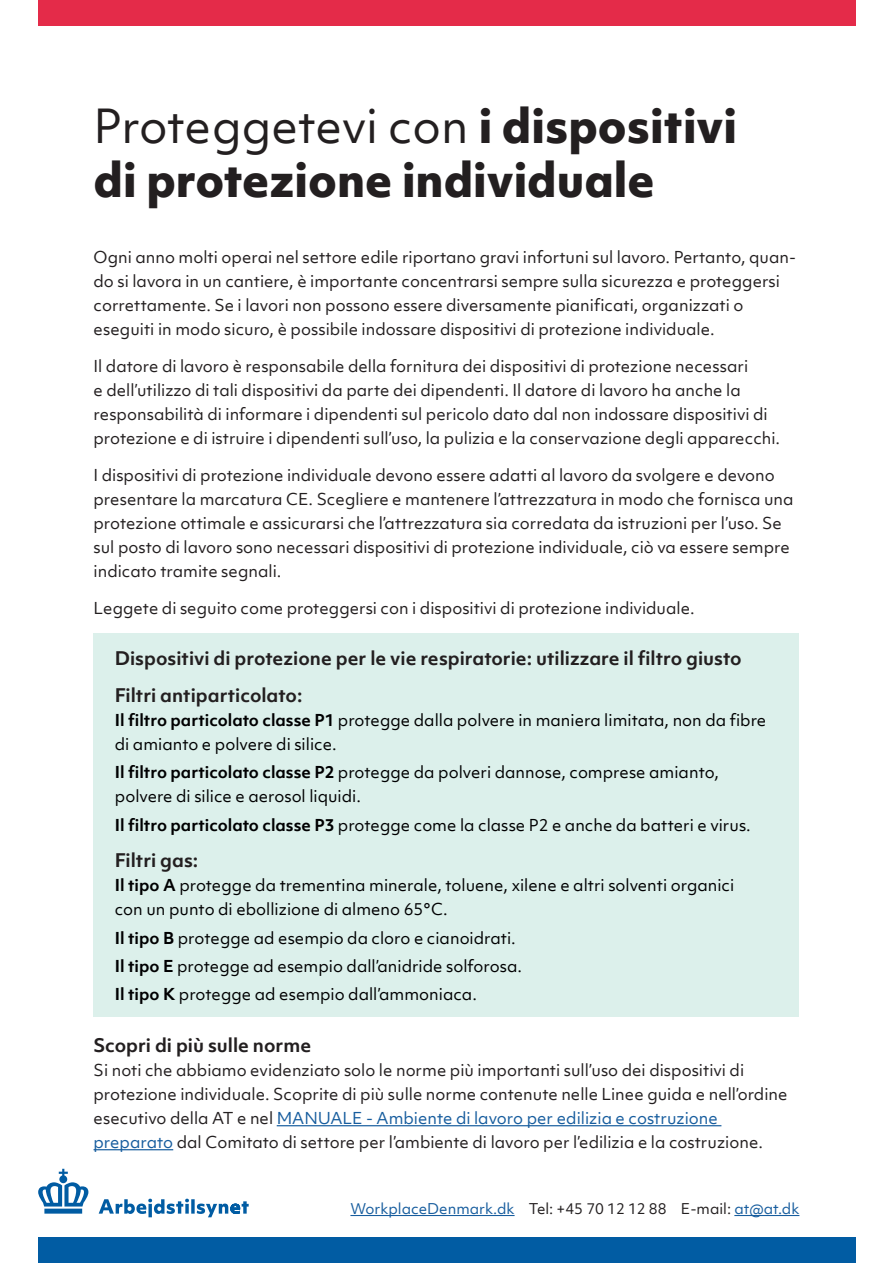
<style>
.page{position:relative;width:893px;height:1263px;background:#fff}
.page>*{position:absolute;margin:0;border:0;box-sizing:border-box;transform-origin:0 0}
.t1{font:800 45px/54px "Objektiv Mk 1";color:#231f20}
.t2{font:700 18px/36.8px "Objektiv Mk 1";color:#231f20}
.t3{font:15.75px/24px "Objektiv Mk 1";color:#231f20}
.t4{font:15.75px/24px "Objektiv Mk 1";color:#000001}
.t5{font:14.25px "Objektiv Mk 1";color:#175d9e}
.s1{font-weight:400}
.s2{font-weight:700}
.s3{color:#175d9e}
.s4{color:#231f20}
</style>
<div class="page">
<div style="left:94px;top:634px;width:705px;height:383px;background:#dcf0eb"></div>
<div style="left:38px;top:0;width:818px;height:26px;background:#e42b49"></div>
<div style="left:38px;top:1237px;width:818px;height:26px;background:#015ca3"></div>
<hr style="left:277px;top:1125px;width:444px;height:1px;background:#175d9e">
<hr style="left:94px;top:1149px;width:79px;height:1px;background:#175d9e">
<hr style="left:350px;top:1215px;width:165px;height:1px;background:#175d9e">
<hr style="left:734px;top:1215px;width:65px;height:1px;background:#175d9e">
<svg style="left:99px;top:1199px;width:150px;height:18px"></svg>
<svg style="left:38px;top:1169px;width:50px;height:44px"></svg>
<h1 class="t1" style="left:94px;top:97px;width:645px"><span class="s1">Proteggetevi con</span> i dispositivi di protezione individuale</h1>
<p class="t3" style="left:94px;top:245px;width:704px">Ogni anno molti operai nel settore edile riportano gravi infortuni sul lavoro. Pertanto, quan&shy;do si lavora in un cantiere, è importante concentrarsi sempre sulla sicurezza e proteggersi correttamente. Se i lavori non possono essere diversamente pianificati, organizzati o eseguiti in modo sicuro, è possibile indossare dispositivi di protezione individuale.</p>
<p class="t3" style="left:94px;top:354px;width:688px">Il datore di lavoro è responsabile della fornitura dei dispositivi di protezione necessari<br>e dell’utilizzo di tali dispositivi da parte dei dipendenti. Il datore di lavoro ha anche la responsabilità di informare i dipendenti sul pericolo dato dal non indossare dispositivi di protezione e di istruire i dipendenti sull’uso, la pulizia e la conservazione degli apparecchi.</p>
<p class="t3" style="left:94px;top:463px;width:702px">I dispositivi di protezione individuale devono essere adatti al lavoro da svolgere e devono presentare la marcatura CE. Scegliere e mantenere l’attrezzatura in modo che fornisca una protezione ottimale e assicurarsi che l’attrezzatura sia corredata da istruzioni per l’uso. Se sul posto di lavoro sono necessari dispositivi di protezione individuale, ciò va essere sempre indicato tramite segnali.</p>
<p class="t3" style="left:94px;top:596px;width:603px">Leggete di seguito come proteggersi con i dispositivi di protezione individuale.</p>
<p class="t2" style="left:115px;top:640px;width:628px">Dispositivi di protezione per le vie respiratorie: utilizzare il filtro giusto<br>Filtri antiparticolato:</p>
<p class="t4" style="left:115px;top:708px;width:653px"><span class="s2">Il filtro particolato classe P1</span> protegge dalla polvere in maniera limitata, non da fibre di amianto e polvere di silice.</p>
<p class="t4" style="left:115px;top:760px;width:606px"><span class="s2">Il filtro particolato classe P2</span> protegge da polveri dannose, comprese amianto, polvere di silice e aerosol liquidi.</p>
<p class="t4" style="left:115px;top:812px;width:638px"><span class="s2">Il filtro particolato classe P3</span> protegge come la classe P2 e anche da batteri e virus.</p>
<p class="t2" style="left:115px;top:842px;width:85px">Filtri gas:</p>
<p class="t4" style="left:115px;top:873px;width:621px"><span class="s2">Il tipo A</span> protegge da trementina minerale, toluene, xilene e altri solventi organici con un punto di ebollizione di almeno 65°C.</p>
<p class="t4" style="left:115px;top:923px;width:409px;line-height:28.2px"><span class="s2">Il tipo B</span> protegge ad esempio da cloro e cianoidrati.<br><span class="s2">Il tipo E</span> protegge ad esempio dall’anidride solforosa.<br><span class="s2">Il tipo K</span> protegge ad esempio dall’ammoniaca.</p>
<p class="t2" style="left:94px;top:1026px;width:219px">Scopri di più sulle norme</p>
<p class="t3" style="left:94px;top:1058px;width:695px">Si noti che abbiamo evidenziato solo le norme più importanti sull’uso dei dispositivi di protezione individuale. Scoprite di più sulle norme contenute nelle Linee guida e nell’ordine esecutivo della AT e nel <span class="s3">MANUALE - Ambiente di lavoro per edilizia e costruzione preparato</span> dal Comitato di settore per l’ambiente di lavoro per l’edilizia e la costruzione.</p>
<p class="t5" style="left:350px;top:1198px;width:450px">WorkplaceDenmark.dk <span class="s4">Tel: +45 70 12 12 88 E-mail:</span> at@at.dk</p>
</div>
